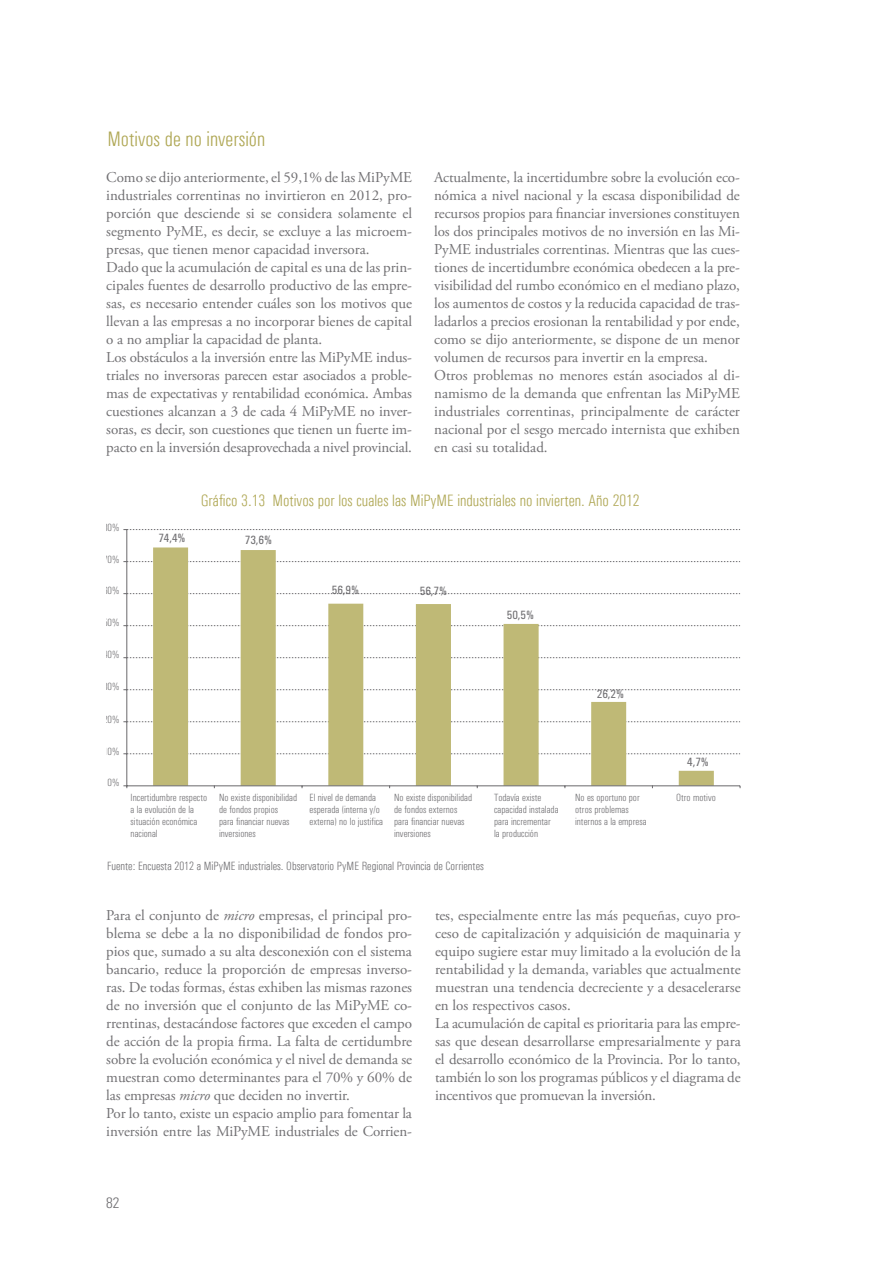
<style>
.page{position:relative;width:893px;height:1263px;background:#fff}
.page>*{position:absolute;margin:0;border:0;box-sizing:border-box;transform-origin:0 0}
.t1{font:300 condensed 21px "Univers";color:#afa754}
.t2{font:300 condensed 16.5px "Univers";color:#afa754}
.t3{font:15px/18px "Adobe Garamond Pro";letter-spacing:-.005em;color:#717073}
.t4{font:300 condensed 15px "Univers";color:#717073}
.t5{font:300 condensed 12px "Univers";color:#717073}
.t6{font:500 12px "Univers Condensed";color:#717073}
.t7{font:300 condensed 10.5px/12px "Univers";color:#717073}
.t8{font:300 condensed 10.5px "Univers";color:#717073;scale:1.05 1}
.s1{font-style:italic}
</style>
<div class="page">
<svg style="left:153px;top:547px;width:561px;height:238px"></svg>
<hr style="left:126px;top:530px;width:1px;height:256px;background:#717073">
<svg style="left:123px;top:753px;width:617px;height:1px"></svg>
<svg style="left:123px;top:721px;width:617px;height:1px"></svg>
<svg style="left:123px;top:689px;width:617px;height:1px"></svg>
<svg style="left:123px;top:657px;width:617px;height:1px"></svg>
<svg style="left:123px;top:625px;width:617px;height:1px"></svg>
<svg style="left:123px;top:593px;width:617px;height:1px"></svg>
<svg style="left:123px;top:561px;width:617px;height:1px"></svg>
<svg style="left:123px;top:529px;width:617px;height:1px"></svg>
<hr style="left:127px;top:785px;width:613px;height:1px;background:#717073">
<h1 class="t1" style="left:107px;top:126px;width:159px">Motivos de no inversión</h1>
<p class="t3" style="left:106px;top:168px;width:307px">Como se dijo anteriormente, el 59,1% de las MiPyME industriales correntinas no invirtieron en 2012, pro&shy;porción que desciende si se considera solamente el segmento PyME, es decir, se excluye a las microem&shy;presas, que tienen menor capacidad inversora.<br>Dado que la acumulación de capital es una de las prin&shy;cipales fuentes de desarrollo productivo de las empre&shy;sas, es necesario entender cuáles son los motivos que llevan a las empresas a no incorporar bienes de capital o a no ampliar la capacidad de planta.<br>Los obstáculos a la inversión entre las MiPyME indus&shy;triales no inversoras parecen estar asociados a proble&shy;mas de expectativas y rentabilidad económica. Ambas cuestiones alcanzan a 3 de cada 4 MiPyME no inver&shy;soras, es decir, son cuestiones que tienen un fuerte im&shy;pacto en la inversión desaprovechada a nivel provincial.</p>
<p class="t3" style="left:434px;top:168px;width:307px">Actualmente, la incertidumbre sobre la evolución eco&shy;nómica a nivel nacional y la escasa disponibilidad de recursos propios para financiar inversiones constituyen los dos principales motivos de no inversión en las Mi-PyME industriales correntinas. Mientras que las cues&shy;tiones de incertidumbre económica obedecen a la pre&shy;visibilidad del rumbo económico en el mediano plazo, los aumentos de costos y la reducida capacidad de tras&shy;ladarlos a precios erosionan la rentabilidad y por ende, como se dijo anteriormente, se dispone de un menor volumen de recursos para invertir en la empresa.<br>Otros problemas no menores están asociados al di&shy;namismo de la demanda que enfrentan las MiPyME industriales correntinas, principalmente de carácter nacional por el sesgo mercado internista que exhiben en casi su totalidad.</p>
<p class="t8" style="left:103px;top:521px;width:17px">80%</p>
<p class="t8" style="left:103px;top:553px;width:17px">70%</p>
<p class="t8" style="left:103px;top:585px;width:17px">60%</p>
<p class="t8" style="left:103px;top:616px;width:17px">50%</p>
<p class="t8" style="left:103px;top:648px;width:17px">40%</p>
<p class="t8" style="left:103px;top:680px;width:17px">30%</p>
<p class="t8" style="left:103px;top:713px;width:17px">20%</p>
<p class="t8" style="left:103px;top:745px;width:17px">10%</p>
<p class="t8" style="left:108px;top:777px;width:13px">0%</p>
<p class="t2" style="left:201px;top:490px;width:440px">Gráfico 3.13 Motivos por los cuales las MiPyME industriales no invierten. Año 2012</p>
<p class="t6" style="left:158px;top:531px;width:29px">74,4%</p>
<p class="t6" style="left:245px;top:533px;width:29px">73,6%</p>
<p class="t6" style="left:332px;top:583px;width:29px">56,9%</p>
<p class="t6" style="left:420px;top:584px;width:29px">56,7%</p>
<p class="t6" style="left:507px;top:608px;width:29px">50,5%</p>
<p class="t6" style="left:597px;top:687px;width:29px">26,2%</p>
<p class="t6" style="left:687px;top:755px;width:23px">4,7%</p>
<p class="t7" style="left:131px;top:792px;width:78px">Incertidumbre respecto a la evolución de la situación económica nacional</p>
<p class="t7" style="left:219px;top:792px;width:80px">No existe disponibilidad de fondos propios<br>para financiar nuevas inversiones</p>
<p class="t7" style="left:310px;top:792px;width:75px">El nivel de demanda esperada (interna y/o externa) no lo justifica</p>
<p class="t7" style="left:394px;top:792px;width:80px">No existe disponibilidad de fondos externos para financiar nuevas inversiones</p>
<p class="t7" style="left:494px;top:792px;width:66px">Todavía existe capacidad instalada para incrementar la producción</p>
<p class="t7" style="left:575px;top:792px;width:73px">No es oportuno por otros problemas internos a la empresa</p>
<p class="t7" style="left:676px;top:792px;width:41px">Otro motivo</p>
<p class="t5" style="left:107px;top:859px;width:378px">Fuente: Encuesta 2012 a MiPyME industriales. Observatorio PyME Regional Provincia de Corrientes</p>
<p class="t3" style="left:106px;top:906px;width:307px">Para el conjunto de <span class="s1">micro</span> empresas, el principal pro&shy;blema se debe a la no disponibilidad de fondos pro&shy;pios que, sumado a su alta desconexión con el sistema bancario, reduce la proporción de empresas inverso&shy;ras. De todas formas, éstas exhiben las mismas razones de no inversión que el conjunto de las MiPyME co&shy;rrentinas, destacándose factores que exceden el campo de acción de la propia firma. La falta de certidumbre sobre la evolución económica y el nivel de demanda se muestran como determinantes para el 70% y 60% de las empresas <span class="s1">micro</span> que deciden no invertir.<br>Por lo tanto, existe un espacio amplio para fomentar la inversión entre las MiPyME industriales de Corrien-</p>
<p class="t3" style="left:435px;top:906px;width:307px">tes, especialmente entre las más pequeñas, cuyo pro&shy;ceso de capitalización y adquisición de maquinaria y equipo sugiere estar muy limitado a la evolución de la rentabilidad y la demanda, variables que actualmente muestran una tendencia decreciente y a desacelerarse en los respectivos casos.<br>La acumulación de capital es prioritaria para las empre&shy;sas que desean desarrollarse empresarialmente y para el desarrollo económico de la Provincia. Por lo tanto, también lo son los programas públicos y el diagrama de incentivos que promuevan la inversión.</p>
<p class="t4" style="left:106px;top:1193px;width:15px">82</p>
</div>
